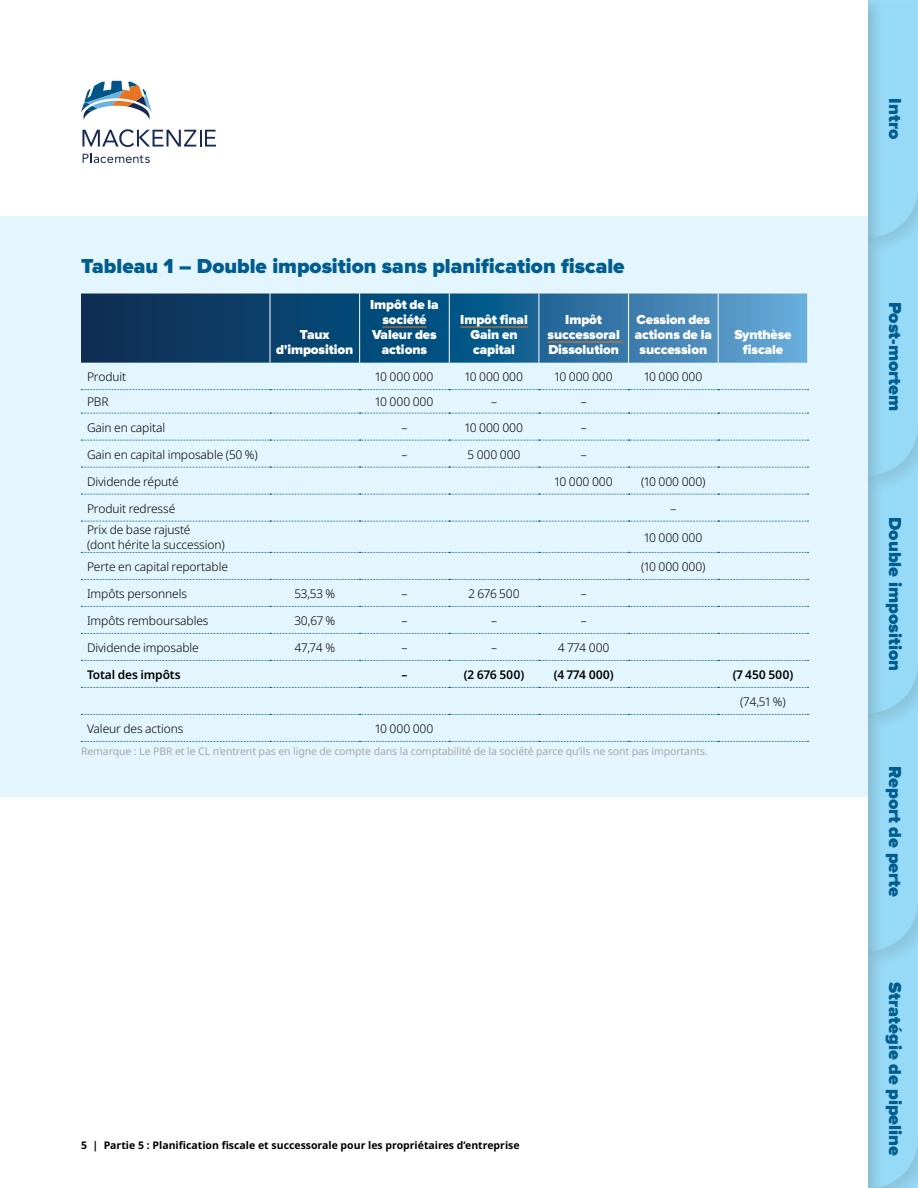
<style>
.page{position:relative;width:918px;height:1188px;background:#fff}
.page>*{position:absolute;margin:0;border:0;box-sizing:border-box;transform-origin:0 0}
.Heading_Level_3_-_MI{font:900 21px "Proxima Nova";color:#005d8e}
.t1{font:900 18px "Proxima Nova";color:#005d8e}
.Chart-title{font:900 13.5px/15px "Proxima Nova";letter-spacing:-.01em;color:#fff;text-align:center}
.Chart_-_Body_Text{font:300 12px/15px "Noto Sans";letter-spacing:-.01em;color:#000}
.Chart_-_Body_Text-2{font:600 12px "Noto Sans";letter-spacing:-.01em;color:#000}
.legal{font:10.5px "Noto Sans";letter-spacing:-.01em;color:#a7a9ac}
.t2{font:700 10.5px "Noto Sans";color:#000}
</style>
<div class="page">
<svg style="left:81px;top:81px;width:71px;height:39px"></svg>
<svg style="left:82px;top:129px;width:134px;height:18px"></svg>
<svg style="left:83px;top:153px;width:67px;height:10px"></svg>
<div style="left:0;top:216px;width:918px;height:580px;background:#e3f5fd"></div>
<svg style="left:81px;top:294px;width:726px;height:69px;background:#205e8b"></svg>
<hr style="left:270px;top:293px;width:1px;height:70px;background:#fff">
<hr style="left:359px;top:293px;width:1px;height:70px;background:#fff">
<hr style="left:449px;top:293px;width:1px;height:70px;background:#fff">
<hr style="left:539px;top:293px;width:1px;height:70px;background:#fff">
<hr style="left:628px;top:293px;width:1px;height:70px;background:#fff">
<hr style="left:718px;top:293px;width:1px;height:70px;background:#fff">
<hr style="left:807px;top:293px;width:1px;height:70px;background:#fff">
<hr style="left:81px;top:293px;width:189px;height:1px;background:#fff">
<hr style="left:270px;top:293px;width:90px;height:1px;background:#fff">
<hr style="left:360px;top:293px;width:89px;height:1px;background:#fff">
<hr style="left:449px;top:293px;width:90px;height:1px;background:#fff">
<hr style="left:539px;top:293px;width:90px;height:1px;background:#fff">
<hr style="left:629px;top:293px;width:89px;height:1px;background:#fff">
<hr style="left:718px;top:293px;width:90px;height:1px;background:#fff">
<svg style="left:81px;top:389px;width:728px;height:1px"></svg>
<svg style="left:81px;top:413px;width:728px;height:1px"></svg>
<svg style="left:81px;top:440px;width:728px;height:1px"></svg>
<svg style="left:81px;top:467px;width:728px;height:1px"></svg>
<svg style="left:81px;top:494px;width:728px;height:1px"></svg>
<svg style="left:81px;top:521px;width:728px;height:1px"></svg>
<svg style="left:81px;top:552px;width:728px;height:1px"></svg>
<svg style="left:81px;top:579px;width:728px;height:1px"></svg>
<svg style="left:81px;top:606px;width:728px;height:1px"></svg>
<svg style="left:81px;top:633px;width:728px;height:1px"></svg>
<svg style="left:81px;top:660px;width:728px;height:1px"></svg>
<svg style="left:81px;top:687px;width:728px;height:1px"></svg>
<svg style="left:81px;top:714px;width:728px;height:1px"></svg>
<svg style="left:81px;top:741px;width:728px;height:1px"></svg>
<hr style="left:382px;top:327px;width:45px;height:1px;background:#e87524">
<hr style="left:460px;top:327px;width:68px;height:1px;background:#e87524">
<hr style="left:548px;top:342px;width:75px;height:1px;background:#e87524">
<p class="Heading_Level_3_-_MI" style="left:81px;top:256px;width:545px">Tableau 1 – Double imposition sans planification fiscale</p>
<p class="Chart-title" style="left:276px;top:328px;width:79px">Taux d'imposition</p>
<p class="Chart-title" style="left:370px;top:298px;width:70px">Impôt de la</p>
<p class="Chart-title" style="left:372px;top:313px;width:66px">société<br>Valeur des actions</p>
<p class="Chart-title" style="left:460px;top:313px;width:69px">Impôt final<br>Gain en capital</p>
<p class="Chart-title" style="left:548px;top:313px;width:74px">Impôt successoral<br>Dissolution</p>
<p class="Chart-title" style="left:635px;top:313px;width:79px">Cession des actions de la succession</p>
<p class="Chart-title" style="left:734px;top:328px;width:59px">Synthèse fiscale</p>
<p class="Chart_-_Body_Text" style="left:87px;top:369px;width:41px">Produit</p>
<p class="Chart_-_Body_Text" style="left:375px;top:369px;width:59px">10 000 000</p>
<p class="Chart_-_Body_Text" style="left:465px;top:369px;width:59px">10 000 000</p>
<p class="Chart_-_Body_Text" style="left:555px;top:369px;width:59px">10 000 000</p>
<p class="Chart_-_Body_Text" style="left:644px;top:369px;width:59px">10 000 000</p>
<p class="Chart_-_Body_Text" style="left:87px;top:395px;width:23px">PBR</p>
<p class="Chart_-_Body_Text" style="left:375px;top:395px;width:59px">10 000 000</p>
<p class="Chart_-_Body_Text" style="left:491px;top:395px;width:7px">–</p>
<p class="Chart_-_Body_Text" style="left:581px;top:395px;width:7px">–</p>
<p class="Chart_-_Body_Text" style="left:87px;top:420px;width:80px">Gain en capital</p>
<p class="Chart_-_Body_Text" style="left:401px;top:420px;width:7px">–</p>
<p class="Chart_-_Body_Text" style="left:465px;top:420px;width:59px">10 000 000</p>
<p class="Chart_-_Body_Text" style="left:581px;top:420px;width:7px">–</p>
<p class="Chart_-_Body_Text" style="left:87px;top:447px;width:172px">Gain en capital imposable (50 %)</p>
<p class="Chart_-_Body_Text" style="left:401px;top:447px;width:7px">–</p>
<p class="Chart_-_Body_Text" style="left:468px;top:447px;width:54px">5 000 000</p>
<p class="Chart_-_Body_Text" style="left:581px;top:447px;width:7px">–</p>
<p class="Chart_-_Body_Text" style="left:87px;top:474px;width:93px">Dividende réputé</p>
<p class="Chart_-_Body_Text" style="left:555px;top:474px;width:59px">10 000 000</p>
<p class="Chart_-_Body_Text" style="left:641px;top:474px;width:66px">(10 000 000)</p>
<p class="Chart_-_Body_Text" style="left:87px;top:501px;width:90px">Produit redressé</p>
<p class="Chart_-_Body_Text" style="left:670px;top:501px;width:7px">–</p>
<p class="Chart_-_Body_Text" style="left:87px;top:523px;width:139px">Prix de base rajusté<br>(dont hérite la succession)</p>
<p class="Chart_-_Body_Text" style="left:644px;top:530px;width:59px">10 000 000</p>
<p class="Chart_-_Body_Text" style="left:87px;top:559px;width:142px">Perte en capital reportable</p>
<p class="Chart_-_Body_Text" style="left:641px;top:559px;width:66px">(10 000 000)</p>
<p class="Chart_-_Body_Text" style="left:87px;top:586px;width:102px">Impôts personnels</p>
<p class="Chart_-_Body_Text" style="left:294px;top:586px;width:42px">53,53 %</p>
<p class="Chart_-_Body_Text" style="left:401px;top:586px;width:7px">–</p>
<p class="Chart_-_Body_Text" style="left:469px;top:586px;width:53px">2 676 500</p>
<p class="Chart_-_Body_Text" style="left:581px;top:586px;width:7px">–</p>
<p class="Chart_-_Body_Text" style="left:87px;top:613px;width:123px">Impôts remboursables</p>
<p class="Chart_-_Body_Text" style="left:294px;top:613px;width:42px">30,67 %</p>
<p class="Chart_-_Body_Text" style="left:401px;top:613px;width:7px">–</p>
<p class="Chart_-_Body_Text" style="left:491px;top:613px;width:7px">–</p>
<p class="Chart_-_Body_Text" style="left:581px;top:613px;width:7px">–</p>
<p class="Chart_-_Body_Text" style="left:87px;top:640px;width:113px">Dividende imposable</p>
<p class="Chart_-_Body_Text" style="left:294px;top:640px;width:42px">47,74 %</p>
<p class="Chart_-_Body_Text" style="left:401px;top:640px;width:7px">–</p>
<p class="Chart_-_Body_Text" style="left:491px;top:640px;width:7px">–</p>
<p class="Chart_-_Body_Text" style="left:558px;top:640px;width:53px">4 774 000</p>
<p class="Chart_-_Body_Text-2" style="left:87px;top:666px;width:95px">Total des impôts</p>
<p class="Chart_-_Body_Text-2" style="left:401px;top:666px;width:7px">–</p>
<p class="Chart_-_Body_Text-2" style="left:464px;top:666px;width:62px">(2 676 500)</p>
<p class="Chart_-_Body_Text-2" style="left:554px;top:666px;width:62px">(4 774 000)</p>
<p class="Chart_-_Body_Text-2" style="left:733px;top:666px;width:62px">(7 450 500)</p>
<p class="Chart_-_Body_Text" style="left:740px;top:694px;width:47px">(74,51 %)</p>
<p class="Chart_-_Body_Text" style="left:87px;top:721px;width:98px">Valeur des actions</p>
<p class="Chart_-_Body_Text" style="left:375px;top:721px;width:59px">10 000 000</p>
<p class="legal" style="left:81px;top:744px;width:628px">Remarque : Le PBR et le CL n’entrent pas en ligne de compte dans la comptabilité de la société parce qu’ils ne sont pas importants.</p>
<p class="t2" style="left:81px;top:1138px;width:440px">5 | Partie 5 : Planification fiscale et successorale pour les propriétaires d’entreprise</p>
<h2 class="t1" style="left:903px;top:98px;width:42px;rotate:90deg">Intro</h2>
<h2 class="t1" style="left:903px;top:302px;width:111px;rotate:90deg">Post-mortem</h2>
<h2 class="t1" style="left:903px;top:517px;width:156px;rotate:90deg">Double imposition</h2>
<h2 class="t1" style="left:903px;top:766px;width:132px;rotate:90deg">Report de perte</h2>
<h2 class="t1" style="left:903px;top:982px;width:175px;rotate:90deg">Stratégie de pipeline</h2>
</div>
